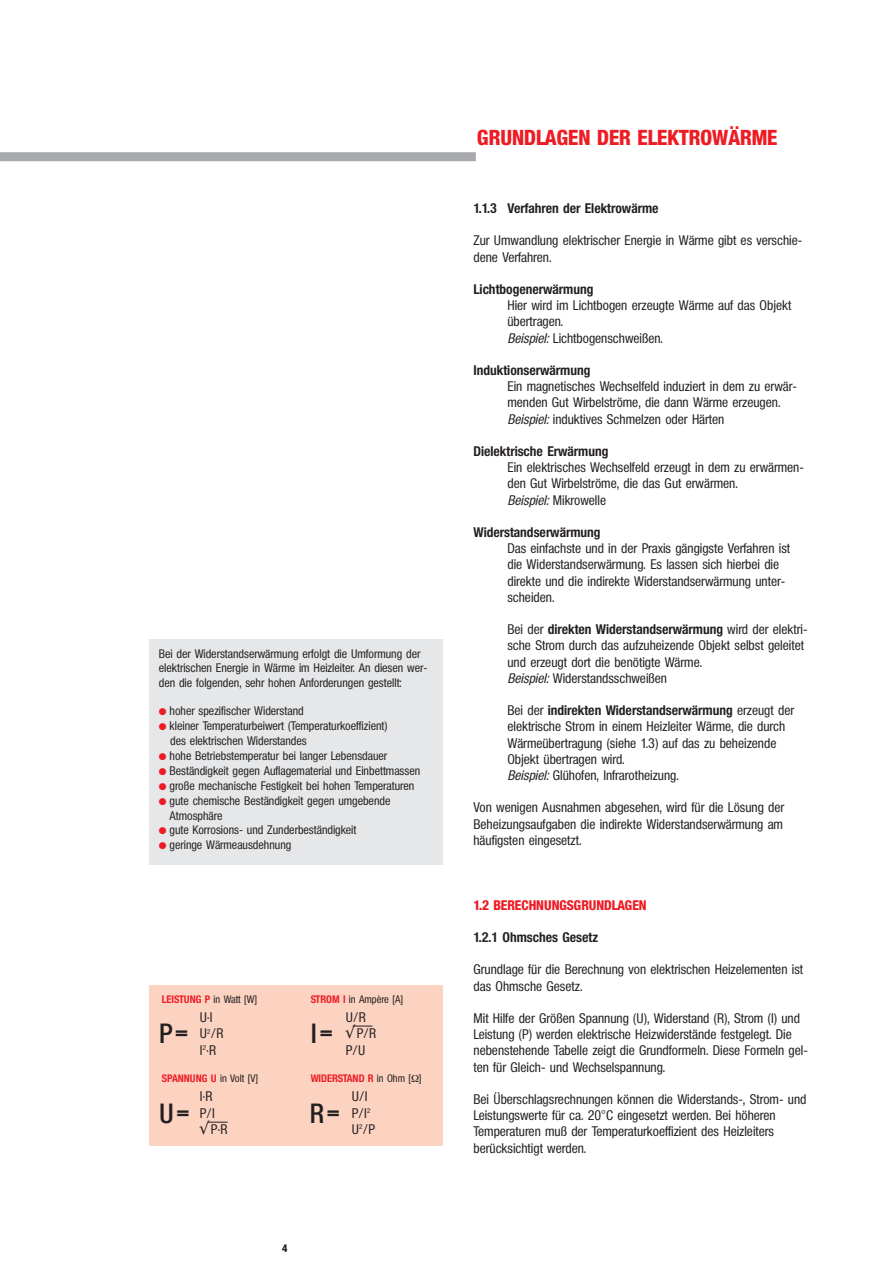
<style>
.page{position:relative;width:893px;height:1263px;background:#fff}
.page>*{position:absolute;margin:0;border:0;box-sizing:border-box;transform-origin:0 0}
.t1{font:600 27px "Colnova";color:#231f20}
.t2{font:800 21px "Colnova";color:#ed1c24}
.t3{font:500 13.5px/16.2px "Colnova";color:#231f20}
.t4{font:700 13.5px "Colnova";color:#231f20}
.t5{font:800 13.5px "Colnova";color:#ed1c24}
.t6{font:500 12px/14.4px "Colnova";color:#231f20}
.t7{font:700 10.5px "Colnova";color:#ed1c24}
.t8{font:500 10.5px "Colnova";color:#231f20}
.t9{font:800 10.5px "Colnova";color:#231f20}
.s1{color:#ed1c24}
.s2{font-weight:500;color:#231f20}
.s3{font-weight:700;color:#ed1c24}
.s4{font-style:italic}
.s5{font-weight:700}
</style>
<div class="page">
<div style="left:149px;top:639px;width:293px;height:226px;background:#e6e7e8"></div>
<div style="left:0;top:152px;width:476px;height:9px;background:#a7a9ac"></div>
<div style="left:149px;top:985px;width:294px;height:160px;background:#fcd2c1"></div>
<svg style="left:208px;top:1122px;width:20px;height:1px"></svg>
<svg style="left:353px;top:1026px;width:19px;height:1px"></svg>
<p class="t6" style="left:159px;top:647px;width:270px">Bei der Widerstandserwärmung erfolgt die Umformung der elektrischen Energie in Wärme im Heizleiter. An diesen wer&shy;den die folgenden, sehr hohen Anforderungen gestellt:</p>
<p class="t6" style="left:159px;top:705px;width:146px"><span class="s1">●</span> hoher spezifischer Widerstand</p>
<p class="t6" style="left:170px;top:720px;width:219px;line-height:15px;text-indent:-11px"><span class="s1">●</span> kleiner Temperaturbeiwert (Temperaturkoeffizient) des elektrischen Widerstandes</p>
<p class="t6" style="left:159px;top:749px;width:230px"><span class="s1">●</span> hohe Betriebstemperatur bei langer Lebensdauer</p>
<p class="t6" style="left:159px;top:764px;width:263px"><span class="s1">●</span> Beständigkeit gegen Auflagematerial und Einbettmassen</p>
<p class="t6" style="left:159px;top:779px;width:257px"><span class="s1">●</span> große mechanische Festigkeit bei hohen Temperaturen</p>
<p class="t6" style="left:170px;top:794px;width:222px;line-height:15px;text-indent:-11px"><span class="s1">●</span> gute chemische Beständigkeit gegen umgebende<br>Atmosphäre</p>
<p class="t6" style="left:159px;top:824px;width:199px"><span class="s1">●</span> gute Korrosions- und Zunderbeständigkeit</p>
<p class="t6" style="left:159px;top:839px;width:134px"><span class="s1">●</span> geringe Wärmeausdehnung</p>
<p class="t7" style="left:162px;top:995px;width:97px">LEISTUNG P <span class="s2">in Watt [W]</span></p>
<p class="t8" style="left:311px;top:995px;width:94px"><span class="s3">STROM I</span> in Ampère [A]</p>
<h1 class="t1" style="left:159px;top:1024px;width:31px">P=</h1>
<p class="t3" style="left:200px;top:1010px;width:25px">U·I<br>U<sup>2</sup>/R<br>I<sup>2</sup>·R</p>
<h1 class="t1" style="left:311px;top:1024px;width:23px">I=</h1>
<p class="t3" style="left:346px;top:1010px;width:32px">U/R √P/R<br>P/U</p>
<p class="t7" style="left:162px;top:1074px;width:98px">SPANNUNG U <span class="s2">in Volt [V]</span></p>
<p class="t7" style="left:311px;top:1074px;width:112px">WIDERSTAND R <span class="s2">in Ohm [ ]</span></p>
<h1 class="t1" style="left:159px;top:1103px;width:32px">U=</h1>
<p class="t3" style="left:200px;top:1089px;width:29px">I·R<br>P/I √P·R</p>
<h1 class="t1" style="left:310px;top:1103px;width:31px">R=</h1>
<p class="t3" style="left:352px;top:1089px;width:25px">U/I<br>P/I<sup>2<br></sup>U<sup>2</sup>/P</p>
<p class="t9" style="left:282px;top:1244px;width:7px">4</p>
<h2 class="t2" style="left:477px;top:130px;width:302px">GRUNDLAGEN DER ELEKTROWÄRME</h2>
<p class="t4" style="left:473px;top:203px;width:187px">1.1.3 Verfahren der Elektrowärme</p>
<p class="t3" style="left:473px;top:234px;width:330px">Zur Umwandlung elektrischer Energie in Wärme gibt es verschie&shy;dene Verfahren.</p>
<p class="t4" style="left:473px;top:284px;width:121px">Lichtbogenerwärmung</p>
<p class="t3" style="left:507px;top:298px;width:285px">Hier wird im Lichtbogen erzeugte Wärme auf das Objekt übertragen.<br><span class="s4">Beispiel:</span> Lichtbogenschweißen.</p>
<p class="t4" style="left:473px;top:365px;width:118px">Induktionserwärmung</p>
<p class="t3" style="left:507px;top:379px;width:291px">Ein magnetisches Wechselfeld induziert in dem zu erwär&shy;menden Gut Wirbelströme, die dann Wärme erzeugen.<br><span class="s4">Beispiel:</span> induktives Schmelzen oder Härten</p>
<p class="t4" style="left:473px;top:446px;width:136px">Dielektrische Erwärmung</p>
<p class="t3" style="left:507px;top:460px;width:298px">Ein elektrisches Wechselfeld erzeugt in dem zu erwärmen&shy;den Gut Wirbelströme, die das Gut erwärmen.<br><span class="s4">Beispiel:</span> Mikrowelle</p>
<p class="t4" style="left:473px;top:527px;width:129px">Widerstandserwärmung</p>
<p class="t3" style="left:507px;top:541px;width:284px">Das einfachste und in der Praxis gängigste Verfahren ist die Widerstandserwärmung. Es lassen sich hierbei die direkte und die indirekte Widerstandserwärmung unter&shy;scheiden.</p>
<p class="t3" style="left:507px;top:622px;width:302px">Bei der <span class="s5">direkten Widerstandserwärmung</span> wird der elektri&shy;sche Strom durch das aufzuheizende Objekt selbst geleitet und erzeugt dort die benötigte Wärme.<br><span class="s4">Beispiel:</span> Widerstandsschweißen</p>
<p class="t3" style="left:507px;top:703px;width:288px">Bei der <span class="s5">indirekten Widerstandserwärmung</span> erzeugt der elektrische Strom in einem Heizleiter Wärme, die durch Wärme über tragung (siehe 1.3) auf das zu beheizende Objekt übertragen wird.<br><span class="s4">Beispiel:</span> Glühofen, Infrarotheizung.</p>
<p class="t3" style="left:473px;top:801px;width:312px;text-align:justify">Von wenigen Ausnahmen abgesehen, wird für die Lösung der Beheizungsaufgaben die indirekte Widerstandserwärmung am häufigsten eingesetzt.</p>
<p class="t5" style="left:473px;top:900px;width:175px">1.2 BERECHNUNGSGRUNDLAGEN</p>
<p class="t4" style="left:473px;top:932px;width:126px">1.2.1 Ohmsches Gesetz</p>
<p class="t3" style="left:473px;top:963px;width:331px">Grundlage für die Berechnung von elektrischen Heizelementen ist das Ohmsche Gesetz.</p>
<p class="t3" style="left:473px;top:1011px;width:336px">Mit Hilfe der Größen Spannung (U), Widerstand (R), Strom (I) und Leistung (P) werden elektrische Heizwiderstände festgelegt. Die nebenstehende Tabelle zeigt die Grundformeln. Diese Formeln gel&shy;ten für Gleich- und Wechselspannung.</p>
<p class="t3" style="left:473px;top:1092px;width:334px">Bei Überschlagsrechnungen können die Widerstands-, Strom- und Leistungswerte für ca. 20°C eingesetzt werden. Bei höheren Temperaturen muß der Temperaturkoeffizient des Heizleiters berücksichtigt werden.</p>
</div>
